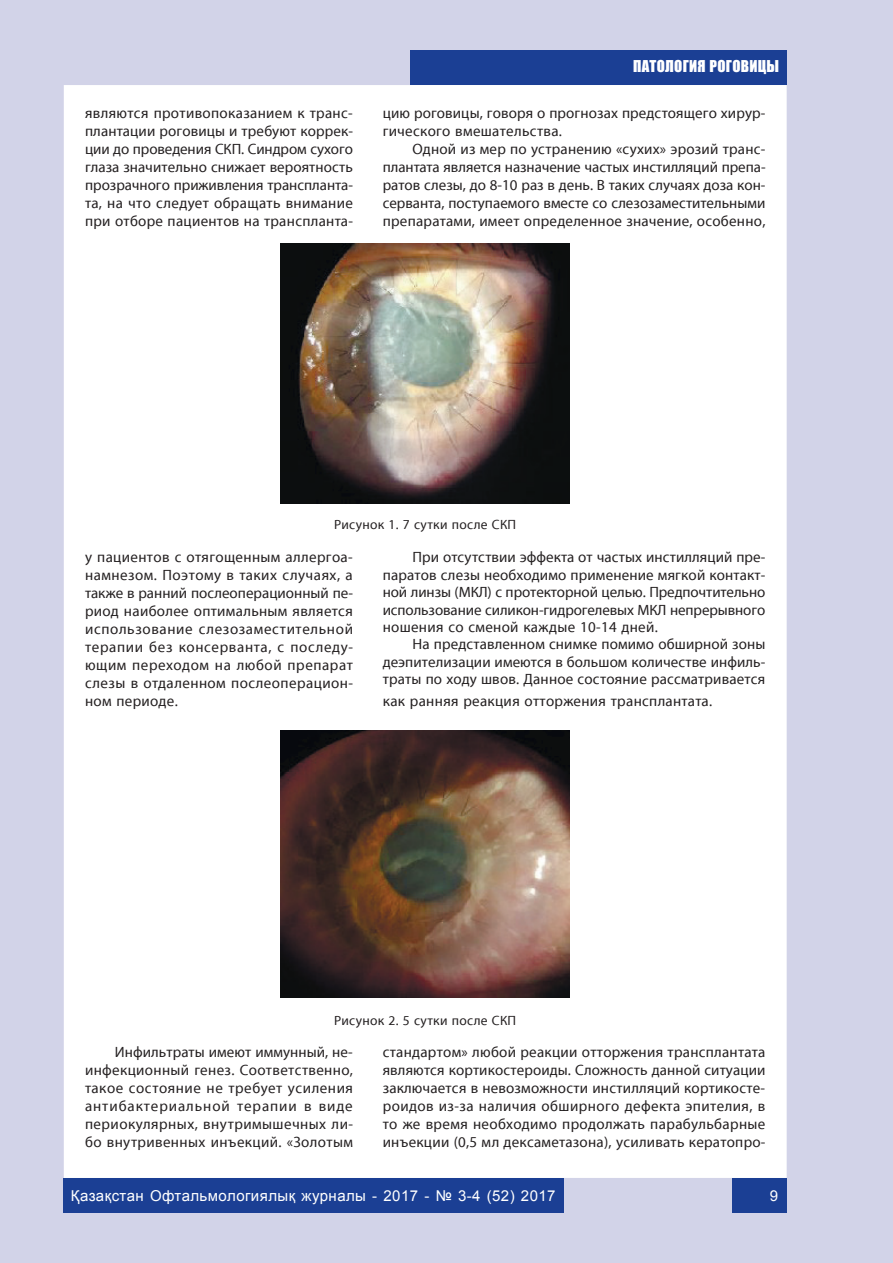
<style>
.page{position:relative;width:893px;height:1263px;background:#fff}
.page>*{position:absolute;margin:0;border:0;box-sizing:border-box;transform-origin:0 0}
.t1{font:15px/18px "SM Myriad Pro Regular";letter-spacing:.02em;color:#231f20;text-align:justify}
.t2{font:15px "Arial";letter-spacing:.03em;color:#fff}
.t3{font:15px "Impact";letter-spacing:.02em;color:#fff}
.t4{font:13.5px "SM Myriad Pro Regular";letter-spacing:.02em;color:#231f20}
</style>
<div class="page">
<div style="left:0;top:0;width:893px;height:85px;background:#d2d3e8"></div>
<div style="left:0;top:1178px;width:893px;height:85px;background:#d2d3e8;border:2px solid #d2d3e8"></div>
<div style="left:0;top:0;width:64px;height:1263px;background:#d2d3e8"></div>
<div style="left:787px;top:0;width:106px;height:1263px;background:#d2d3e8"></div>
<div style="left:63px;top:1179px;width:500px;height:34px;background:#1b3f94"></div>
<div style="left:732px;top:1179px;width:55px;height:34px;background:#1b3f94"></div>
<div style="left:410px;top:51px;width:377px;height:34px;background:#1b3f94"></div>
<img style="left:281px;top:244px;width:289px;height:260px">
<img style="left:281px;top:731px;width:289px;height:267px">
<p class="t3" style="left:633px;top:54px;width:147px">ПАТОЛОГИЯ РОГОВИЦЫ</p>
<p class="t1" style="left:85px;top:103px;width:270px">являются противопоказанием к транс&shy;плантации роговицы и требуют коррек&shy;ции до проведения СКП. Синдром сухого глаза значительно снижает вероятность прозрачного приживления транспланта&shy;та, на что следует обращать внимание при отборе пациентов на транспланта-</p>
<p class="t1" style="left:383px;top:103px;width:384px">цию роговицы, говоря о прогнозах предстоящего хирур&shy;гического вмешательства.</p>
<p class="t1" style="left:383px;top:139px;width:384px;text-indent:30px">Одной из мер по устранению «сухих» эрозий транс&shy;плантата является назначение частых инстилляций препа&shy;ратов слезы, до 8-10 раз в день. В таких случаях доза кон&shy;серванта, поступаемого вместе со слезозаместительными препаратами, имеет определенное значение, особенно,</p>
<p class="t4" style="left:334px;top:516px;width:184px">Рисунок 1. 7 сутки после СКП</p>
<p class="t1" style="left:85px;top:548px;width:269px">у пациентов с отягощенным аллергоа&shy;намнезом. Поэтому в таких случаях, а также в ранний послеоперационный пе&shy;риод наиболее оптимальным является использование слезозаместительной терапии без консерванта, с последу&shy;ющим переходом на любой препарат слезы в отдаленном послеоперацион&shy;ном периоде.</p>
<p class="t1" style="left:383px;top:548px;width:384px;line-height:17.4px;text-indent:30px">При отсутствии эффекта от частых инстилляций пре&shy;паратов слезы необходимо применение мягкой контакт&shy;ной линзы (МКЛ) с протекторной целью. Предпочтительно использование силикон-гидрогелевых МКЛ непрерывного ношения со сменой каждые 10-14 дней.</p>
<p class="t1" style="left:383px;top:635px;width:384px;line-height:17.4px;text-indent:30px">На представленном снимке помимо обширной зоны деэпителизации имеются в большом количестве инфиль&shy;траты по ходу швов. Данное состояние рассматривается</p>
<p class="t1" style="left:383px;top:691px;width:331px">как ранняя реакция отторжения трансплантата.</p>
<p class="t4" style="left:334px;top:1012px;width:184px">Рисунок 2. 5 сутки после СКП</p>
<p class="t1" style="left:85px;top:1043px;width:270px;text-indent:30px">Инфильтраты имеют иммунный, не&shy;инфекционный генез. Соответственно, такое состояние не требует усиления антибактериальной терапии в виде периокулярных, внутримышечных ли&shy;бо внутривенных инъекций. «Золотым</p>
<p class="t1" style="left:383px;top:1043px;width:384px">стандартом» любой реакции отторжения трансплантата являются кортикостероиды. Сложность данной ситуации заключается в невозможности инстилляций кортикосте&shy;роидов из-за наличия обширного дефекта эпителия, в то же время необходимо продолжать парабульбарные инъекции (0,5 мл дексаметазона), усиливать кератопро-</p>
<p class="t2" style="left:71px;top:1186px;width:486px">Қазақстан Офтальмологиялық журналы - 2017 - № 3-4 (52) 2017</p>
<p class="t2" style="left:770px;top:1186px;width:10px">9</p>
</div>
